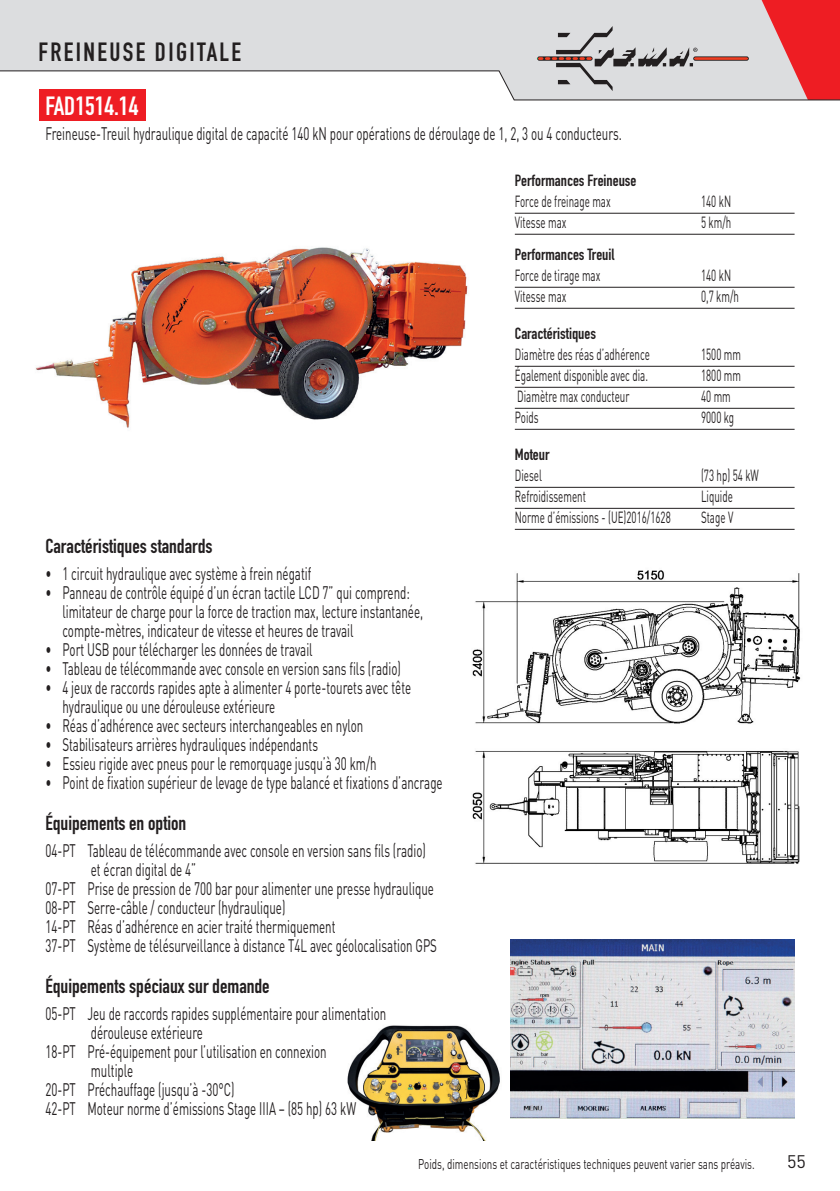
<style>
.page{position:relative;width:840px;height:1191px;background:#fff}
.page>*{position:absolute;margin:0;border:0;box-sizing:border-box;transform-origin:0 0}
.t1{font:26px "DIN Engschrift Std";letter-spacing:.09em;color:#231f20}
.t2{font:26px "DIN Engschrift Std";color:#fff}
.t3{font:20px "DIN Engschrift Std";color:#231f20}
.t4{font:18px/19px "DIN";color:#231f20;scale:.64 1}
.t5{font:18px "DIN";color:#231f20}
.t6{font:16px "DIN";color:#231f20;scale:.61 1}
.t7{font:16px "DIN Engschrift Std";color:#231f20}
.t8{font:14px "DIN";color:#231f20;scale:.7 1}
</style>
<div class="page">
<svg style="left:0;top:0;width:537px;height:100px"></svg>
<img style="left:347px;top:1025px;width:153px;height:115px">
<img style="left:472px;top:570px;width:329px;height:294px">
<img style="left:36px;top:247px;width:432px;height:181px">
<div style="left:40px;top:89px;width:106px;height:31px;background:#ee1d23"></div>
<hr style="left:514px;top:213px;width:280px;height:1px;background:#231f20">
<hr style="left:514px;top:234px;width:280px;height:1px;background:#231f20">
<hr style="left:514px;top:287px;width:280px;height:1px;background:#231f20">
<hr style="left:514px;top:308px;width:280px;height:1px;background:#231f20">
<hr style="left:514px;top:366px;width:280px;height:1px;background:#231f20">
<hr style="left:514px;top:387px;width:280px;height:1px;background:#231f20">
<hr style="left:514px;top:408px;width:280px;height:1px;background:#231f20">
<hr style="left:514px;top:429px;width:280px;height:1px;background:#231f20">
<hr style="left:514px;top:487px;width:280px;height:1px;background:#231f20">
<hr style="left:514px;top:508px;width:280px;height:1px;background:#231f20">
<hr style="left:514px;top:529px;width:280px;height:1px;background:#231f20">
<img style="left:510px;top:940px;width:284px;height:179px">
<svg style="left:537px;top:0;width:303px;height:100px;background:#d4adb0"></svg>
<h1 class="t1" style="left:39px;top:37px;width:204px">FREINEUSE DIGITALE</h1>
<h1 class="t2" style="left:45px;top:91px;width:94px">FAD1514.14</h1>
<p class="t4" style="left:45px;top:123px;width:901px">Freineuse-Treuil hydraulique digital de capacité 140 kN pour opérations de déroulage de 1, 2, 3 ou 4 conducteurs.</p>
<p class="t7" style="left:514px;top:171px;width:123px">Performances Freineuse</p>
<p class="t6" style="left:514px;top:191px;width:159px">Force de freinage max</p>
<p class="t6" style="left:700px;top:191px;width:51px">140 kN</p>
<p class="t6" style="left:514px;top:212px;width:86px">Vitesse max</p>
<p class="t6" style="left:700px;top:212px;width:51px">5 km/h</p>
<p class="t7" style="left:514px;top:245px;width:101px">Performances Treuil</p>
<p class="t6" style="left:514px;top:265px;width:142px">Force de tirage max</p>
<p class="t6" style="left:700px;top:265px;width:51px">140 kN</p>
<p class="t6" style="left:514px;top:286px;width:86px">Vitesse max</p>
<p class="t6" style="left:700px;top:286px;width:64px">0,7 km/h</p>
<p class="t7" style="left:514px;top:324px;width:83px">Caractéristiques</p>
<p class="t6" style="left:514px;top:344px;width:223px">Diamètre des réas d’adhérence</p>
<p class="t6" style="left:700px;top:344px;width:67px">1500 mm</p>
<p class="t6" style="left:514px;top:365px;width:220px">Également disponible avec dia.</p>
<p class="t6" style="left:700px;top:365px;width:67px">1800 mm</p>
<p class="t6" style="left:517px;top:386px;width:185px">Diamètre max conducteur</p>
<p class="t6" style="left:700px;top:386px;width:50px">40 mm</p>
<p class="t6" style="left:514px;top:407px;width:41px">Poids</p>
<p class="t6" style="left:700px;top:407px;width:56px">9000 kg</p>
<p class="t7" style="left:514px;top:445px;width:36px">Moteur</p>
<p class="t6" style="left:514px;top:465px;width:46px">Diesel</p>
<p class="t6" style="left:700px;top:465px;width:96px">(73 hp) 54 kW</p>
<p class="t6" style="left:514px;top:486px;width:118px">Refroidissement</p>
<p class="t6" style="left:700px;top:486px;width:54px">Liquide</p>
<p class="t6" style="left:514px;top:507px;width:257px">Norme d’émissions - (UE)2016/1628</p>
<p class="t6" style="left:700px;top:507px;width:54px">Stage V</p>
<p class="t3" style="left:45px;top:534px;width:168px">Caractéristiques standards</p>
<p class="t4" style="left:45px;top:563px;width:417px">• 1 circuit hydraulique avec système à frein négatif</p>
<p class="t4" style="left:62px;top:583px;width:565px;text-indent:-17px">• Panneau de contrôle équipé d’un écran tactile LCD 7” qui comprend: limitateur de charge pour la force de traction max, lecture instantanée, compte-mètres, indicateur de vitesse et heures de travail</p>
<p class="t4" style="left:45px;top:640px;width:419px">• Port USB pour télécharger les données de travail</p>
<p class="t4" style="left:45px;top:659px;width:556px">• Tableau de télécommande avec console en version sans fils (radio)</p>
<p class="t4" style="left:62px;top:678px;width:546px;text-indent:-17px">• 4 jeux de raccords rapides apte à alimenter 4 porte-tourets avec tête hydraulique ou une dérouleuse extérieure</p>
<p class="t4" style="left:45px;top:716px;width:498px">• Réas d’adhérence avec secteurs interchangeables en nylon</p>
<p class="t4" style="left:45px;top:735px;width:427px">• Stabilisateurs arrières hydrauliques indépendants</p>
<p class="t4" style="left:45px;top:754px;width:519px">• Essieu rigide avec pneus pour le remorquage jusqu’à 30 km/h</p>
<p class="t4" style="left:45px;top:773px;width:622px">• Point de fixation supérieur de levage de type balancé et fixations d’ancrage</p>
<p class="t3" style="left:45px;top:811px;width:142px">Équipements en option</p>
<p class="t4" style="left:45px;top:840px;width:595px">04-PT Tableau de télécommande avec console en version sans fils (radio)</p>
<p class="t4" style="left:91px;top:860px;width:166px">et écran digital de 4”</p>
<p class="t4" style="left:45px;top:879px;width:608px">07-PT Prise de pression de 700 bar pour alimenter une presse hydraulique</p>
<p class="t4" style="left:45px;top:898px;width:376px">08-PT Serre-câble / conducteur (hydraulique)</p>
<p class="t4" style="left:45px;top:917px;width:454px">14-PT Réas d’adhérence en acier traité thermiquement</p>
<p class="t4" style="left:45px;top:936px;width:613px">37-PT Système de télésurveillance à distance T4L avec géolocalisation GPS</p>
<p class="t3" style="left:45px;top:974px;width:226px">Équipements spéciaux sur demande</p>
<p class="t4" style="left:45px;top:1003px;width:533px">05-PT Jeu de raccords rapides supplémentaire pour alimentation</p>
<p class="t4" style="left:91px;top:1023px;width:177px">dérouleuse extérieure</p>
<p class="t4" style="left:45px;top:1042px;width:441px">18-PT Pré-équipement pour l’utilisation en connexion</p>
<p class="t4" style="left:91px;top:1060px;width:68px">multiple</p>
<p class="t4" style="left:45px;top:1080px;width:297px">20-PT Préchauffage (jusqu’à -30°C)</p>
<p class="t4" style="left:45px;top:1099px;width:487px">42-PT Moteur norme d’émissions Stage IIIA – (85 hp) 63 kW</p>
<p class="t8" style="left:418px;top:1155px;width:482px">Poids, dimensions et caractéristiques techniques peuvent varier sans préavis.</p>
<p class="t5" style="left:786px;top:1150px;width:20px">55</p>
</div>
